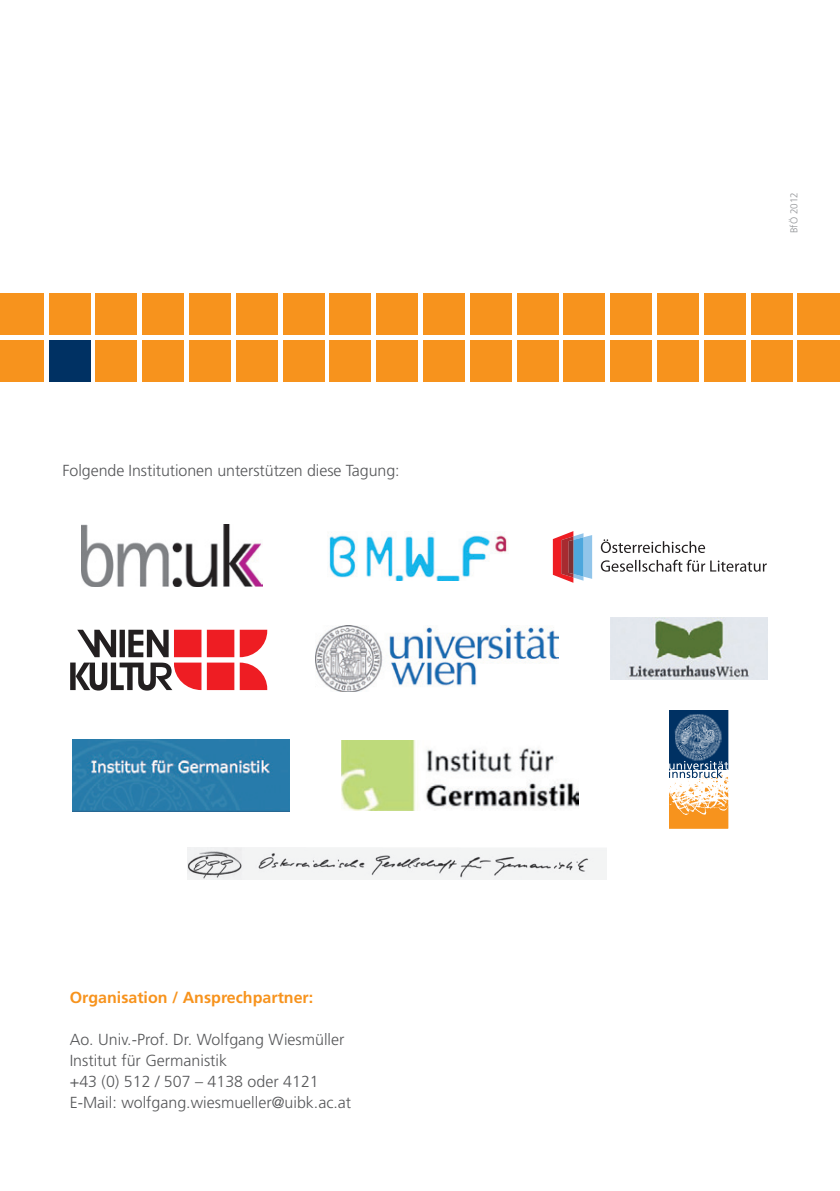
<style>
.page{position:relative;width:840px;height:1191px;background:#fff}
.page>*{position:absolute;margin:0;border:0;box-sizing:border-box;transform-origin:0 0}
.t1{font:300 16px/21px "Frutiger";color:#57585a}
.t2{font:700 16px "Frutiger";color:#f7931d}
.t3{font:300 10px "Frutiger";color:#939598}
</style>
<div class="page">
<img style="left:82px;top:525px;width:180px;height:61px">
<img style="left:329px;top:531px;width:178px;height:49px">
<svg style="left:70px;top:629px;width:197px;height:61px"></svg>
<img style="left:72px;top:739px;width:217px;height:72px">
<img style="left:342px;top:740px;width:236px;height:70px">
<img style="left:610px;top:617px;width:157px;height:62px">
<img style="left:187px;top:847px;width:419px;height:32px">
<svg style="left:600px;top:539px;width:104px;height:14px"></svg>
<svg style="left:600px;top:560px;width:166px;height:12px"></svg>
<svg style="left:552px;top:531px;width:39px;height:52px;background:#b08598"></svg>
<img style="left:316px;top:625px;width:242px;height:66px">
<svg style="left:669px;top:710px;width:60px;height:119px"></svg>
<div style="left:656px;top:340px;width:42px;height:41px;background:#f7931d"></div>
<div style="left:750px;top:340px;width:41px;height:41px;background:#f7931d"></div>
<div style="left:610px;top:340px;width:41px;height:41px;background:#f7931d"></div>
<div style="left:703px;top:340px;width:42px;height:41px;background:#f7931d"></div>
<div style="left:563px;top:340px;width:41px;height:41px;background:#f7931d"></div>
<div style="left:516px;top:340px;width:42px;height:41px;background:#f7931d"></div>
<div style="left:469px;top:340px;width:42px;height:41px;background:#f7931d"></div>
<div style="left:423px;top:340px;width:41px;height:41px;background:#f7931d"></div>
<div style="left:329px;top:340px;width:42px;height:41px;background:#f7931d"></div>
<div style="left:283px;top:340px;width:41px;height:41px;background:#f7931d"></div>
<div style="left:376px;top:340px;width:41px;height:41px;background:#f7931d"></div>
<div style="left:656px;top:293px;width:42px;height:42px;background:#f7931d"></div>
<div style="left:750px;top:293px;width:41px;height:42px;background:#f7931d"></div>
<div style="left:797px;top:340px;width:42px;height:41px;background:#f7931d"></div>
<div style="left:797px;top:293px;width:42px;height:42px;background:#f7931d"></div>
<div style="left:610px;top:293px;width:41px;height:42px;background:#f7931d"></div>
<div style="left:703px;top:293px;width:42px;height:42px;background:#f7931d"></div>
<div style="left:563px;top:293px;width:41px;height:42px;background:#f7931d"></div>
<div style="left:516px;top:293px;width:42px;height:42px;background:#f7931d"></div>
<div style="left:469px;top:293px;width:42px;height:42px;background:#f7931d"></div>
<div style="left:423px;top:293px;width:41px;height:42px;background:#f7931d"></div>
<div style="left:329px;top:293px;width:42px;height:42px;background:#f7931d"></div>
<div style="left:283px;top:293px;width:41px;height:42px;background:#f7931d"></div>
<div style="left:376px;top:293px;width:41px;height:42px;background:#f7931d"></div>
<div style="left:236px;top:340px;width:41px;height:41px;background:#f7931d"></div>
<div style="left:189px;top:340px;width:41px;height:41px;background:#f7931d"></div>
<div style="left:142px;top:340px;width:42px;height:41px;background:#f7931d"></div>
<div style="left:95px;top:340px;width:42px;height:41px;background:#f7931d"></div>
<div style="left:49px;top:340px;width:41px;height:41px;background:#003163"></div>
<div style="left:236px;top:293px;width:41px;height:42px;background:#f7931d"></div>
<div style="left:189px;top:293px;width:41px;height:42px;background:#f7931d"></div>
<div style="left:142px;top:293px;width:42px;height:42px;background:#f7931d"></div>
<div style="left:95px;top:293px;width:42px;height:42px;background:#f7931d"></div>
<div style="left:49px;top:293px;width:41px;height:42px;background:#f7931d"></div>
<div style="left:0;top:340px;width:43px;height:41px;background:#f7931d"></div>
<div style="left:0;top:293px;width:43px;height:42px;background:#f7931d"></div>
<p class="t1" style="left:63px;top:459px;width:338px">Folgende Institutionen unterstützen diese Tagung:</p>
<p class="t2" style="left:70px;top:987px;width:245px">Organisation / Ansprechpartner:</p>
<p class="t1" style="left:70px;top:1028px;width:283px">Ao. Univ.-Prof. Dr. Wolfgang Wiesmüller Institut für Germanistik<br>+43 (0) 512 / 507 – 4138 oder 4121<br>E-Mail: wolfgang.wiesmueller@uibk.ac.at</p>
<p class="t3" style="left:788px;top:233px;width:43px;rotate:-90deg">BfÖ 2012</p>
</div>
